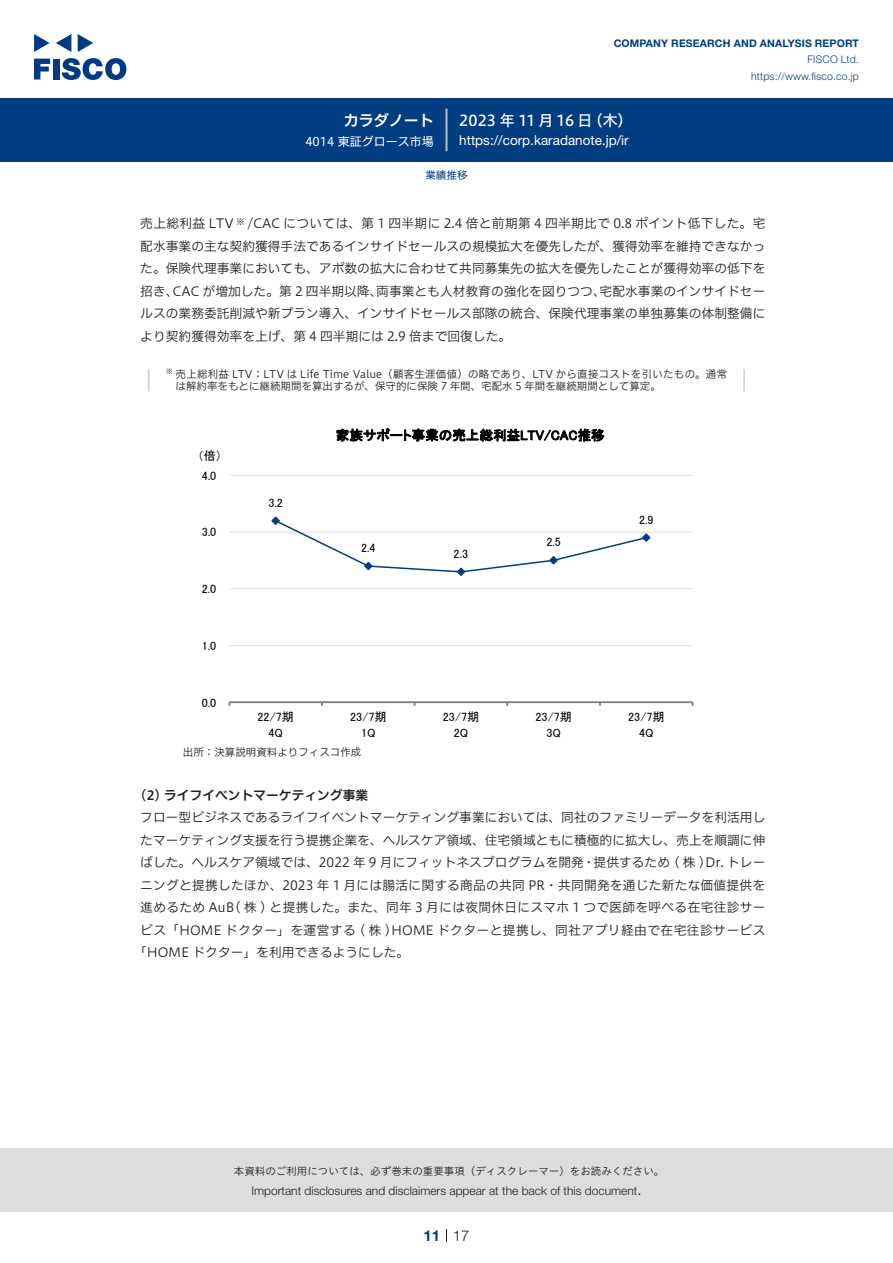
<style>
.page{position:relative;width:893px;height:1263px;background:#fff}
.page>*{position:absolute;margin:0;border:0;box-sizing:border-box;transform-origin:0 0}
.t1{font:15px "Hiragino UD Sans F Std N W5";letter-spacing:.005em;color:#fff}
.t2{font:15px "Hiragino UD Sans F Std N W6";color:#fff}
.t3{font:300 15px "Helvetica Neue LT Std";color:#231f20}
.t4{font:700 15px "Helvetica Neue LT Std";color:#003d81}
.t5{font:13.5px "Helvetica Neue LT Std";color:#fff}
.t6{font:13.5px "MS P Gothic";letter-spacing:.005em;color:#000}
.t7{font:12.75px/22.5px "Hiragino UD Sans F Std N W3";color:#231f20}
.t8{font:12.75px "Hiragino UD Sans F Std N W3";letter-spacing:.025em;color:#231f20}
.t9{font:12.75px "Hiragino UD Sans F Std N W3";letter-spacing:.02em;color:#231f20}
.t10{font:12.75px "Hiragino UD Sans F Std N W3";letter-spacing:.035em;color:#231f20}
.t11{font:12.75px "Hiragino UD Sans F Std N W6";color:#231f20}
.t12{font:12.15px "MS P Gothic";color:#000}
.t13{font:300 12px "Helvetica Neue LT Std";color:#231f20}
.t14{font:12px/15.6px "MS P Gothic";letter-spacing:.005em;color:#000;text-align:center}
.t15{font:12px "Hiragino UD Sans F Std N W4";color:#fff}
.t16{font:10.5px "Hiragino UD Sans F Std N W3";color:#231f20}
.t17{font:10.5px "Hiragino UD Sans F Std N W3";letter-spacing:.025em;color:#231f20}
.t18{font:10.5px "Hiragino UD Sans Std W3";color:#231f20}
.t19{font:700 10.5px "Helvetica Neue LT Std";letter-spacing:.015em;color:#003d81}
.t20{font:300 10.5px/16.5px "Helvetica Neue LT Std";letter-spacing:.015em;color:#003d81;text-align:right}
.t21{font:10.5px "Hiragino UD Sans F Std N W4";color:#003d81}
.t22{font:8.85px "Hiragino UD Sans F Std N W3";color:#231f20}
.t23{font:7.35px "Hiragino UD Sans F Std N W3";color:#231f20}
</style>
<div class="page">
<div style="left:0;top:1148px;width:893px;height:64px;background:#ddd"></div>
<svg style="left:34px;top:59px;width:16px;height:20px"></svg>
<div style="left:53px;top:59px;width:6px;height:20px;background:#003a83"></div>
<svg style="left:62px;top:58px;width:64px;height:22px"></svg>
<svg style="left:34px;top:34px;width:16px;height:18px"></svg>
<svg style="left:78px;top:34px;width:15px;height:18px"></svg>
<svg style="left:56px;top:34px;width:15px;height:18px"></svg>
<div style="left:0;top:98px;width:893px;height:64px;background:#003d81"></div>
<hr style="left:445px;top:109px;width:3px;height:42px;background:#b5b5b6">
<svg style="left:446px;top:1229px;width:1px;height:13px"></svg>
<hr style="left:148px;top:369px;width:2px;height:22px;background:#d3d3d3">
<hr style="left:743px;top:369px;width:2px;height:22px;background:#d3d3d3">
<hr style="left:229px;top:645px;width:463px;height:1px;background:#ddd">
<hr style="left:229px;top:588px;width:463px;height:1px;background:#ddd">
<hr style="left:229px;top:532px;width:463px;height:1px;background:#ddd">
<hr style="left:229px;top:475px;width:463px;height:1px;background:#ddd">
<hr style="left:229px;top:701px;width:463px;height:2px;background:#808080">
<svg style="left:271px;top:516px;width:380px;height:60px"></svg>
<p class="t2" style="left:344px;top:109px;width:92px">カラダノート</p>
<p class="t15" style="left:305px;top:132px;width:130px">4014 東証グロース市場</p>
<p class="t19" style="left:614px;top:37px;width:247px">COMPANY RESEARCH AND ANALYSIS REPORT</p>
<p class="t20" style="left:751px;top:51px;width:109px">FISCO Ltd. https://www.fisco.co j p.</p>
<p class="t1" style="left:588px;top:109px;width:46px">（木(</p>
<p class="t1" style="left:459px;top:109px;width:135px">2023 年 11 月 16 日</p>
<p class="t5" style="left:459px;top:132px;width:171px">https://corp.karadanote j p. i r/</p>
<p class="t21" style="left:425px;top:167px;width:43px">業績推移</p>
<p class="t8" style="left:247px;top:214px;width:519px">/CAC については、第 1 四半期に 2.4 倍と前期第 4 四半期比で 0.8 ポイント低下した。宅</p>
<p class="t8" style="left:140px;top:214px;width:95px">売上総利益 LTV</p>
<p class="t7" style="left:140px;top:234px;width:627px">配水事業の主な契約獲得手法であるインサイドセールスの規模拡大を優先したが、獲得効率を維持できなかっ</p>
<p class="t7" style="left:140px;top:256px;width:627px">た。保険代理事業においても、アポ数の拡大に合わせて共同募集先の拡大を優先したことが獲得効率の低下を</p>
<p class="t7" style="left:600px;top:279px;width:167px">宅配水事業のインサイドセー</p>
<p class="t22" style="left:236px;top:215px;width:10px">※</p>
<p class="t7" style="left:172px;top:279px;width:212px">CAC が増加した。第 2 四半期以降、</p>
<p class="t7" style="left:376px;top:279px;width:231px">両事業とも人材教育の強化を図りつつ、</p>
<p class="t7" style="left:140px;top:279px;width:627px">招き、<br>ルスの業務委託削減や新プラン導入、インサイドセールス部隊の統合、保険代理事業の単独募集の体制整備により契約獲得効率を上げ、第 4 四半期には 2.9 倍まで回復した。</p>
<p class="t17" style="left:176px;top:366px;width:553px">売上総利益 LTV：LTV は Life Time Value（顧客生涯価値）の略であり、LTV から直接コストを引いたもの。通常</p>
<p class="t23" style="left:166px;top:366px;width:9px">※</p>
<p class="t16" style="left:176px;top:378px;width:487px">は解約率をもとに継続期間を算出するが、保守的に保険 7 年間、宅配水 5 年間を継続期間として算定。</p>
<p class="t14" style="left:198px;top:448px;width:26px">倍（ (</p>
<p class="t14" style="left:202px;top:467px;width:16px">4.0</p>
<p class="t14" style="left:202px;top:524px;width:16px">3.0</p>
<p class="t12" style="left:202px;top:583px;width:16px">2.0</p>
<p class="t14" style="left:202px;top:638px;width:16px">1.0</p>
<p class="t14" style="left:202px;top:694px;width:16px">0.0</p>
<p class="t12" style="left:268px;top:496px;width:16px">3.2</p>
<p class="t6" style="left:336px;top:428px;width:270px">家族サポート事業の売上総利益LTV/CAC推移</p>
<p class="t14" style="left:361px;top:540px;width:16px">2.4</p>
<p class="t14" style="left:454px;top:546px;width:16px">2.3</p>
<p class="t12" style="left:546px;top:536px;width:16px">2.5</p>
<p class="t14" style="left:639px;top:512px;width:16px">2.9</p>
<p class="t14" style="left:257px;top:709px;width:38px">22/7期<br>Q4</p>
<p class="t14" style="left:350px;top:709px;width:38px">23/7期<br>Q1</p>
<p class="t14" style="left:443px;top:709px;width:38px">23/7期<br>Q2</p>
<p class="t14" style="left:535px;top:709px;width:38px">23/7期<br>Q3</p>
<p class="t14" style="left:628px;top:709px;width:38px">23/7期<br>Q4</p>
<p class="t16" style="left:183px;top:744px;width:180px">出所：決算説明資料よりフィスコ作成</p>
<p class="t11" style="left:140px;top:785px;width:229px">2( ) ライフイベントマーケティング事業</p>
<p class="t7" style="left:140px;top:805px;width:627px">フロー型ビジネスであるライフイベントマーケティング事業においては、同社のファミリーデータを利活用し</p>
<p class="t7" style="left:140px;top:828px;width:627px">たマーケティング支援を行う提携企業を、ヘルスケア領域、住宅領域ともに積極的に拡大し、売上を順調に伸</p>
<p class="t7" style="left:140px;top:850px;width:627px">ばした。ヘルスケア領域では、2022 年 9 月にフィットネスプログラムを開発・提供するため ( 株 )Dr. トレー</p>
<p class="t7" style="left:140px;top:873px;width:626px">ニングと提携したほか、2023 年 1 月には腸活に関する商品の共同 PR・共同開発を通じた新たな価値提供を</p>
<p class="t9" style="left:140px;top:897px;width:627px">進めるため AuB( 株 ) と提携した。また、同年 3 月には夜間休日にスマホ 1 つで医師を呼べる在宅往診サー</p>
<p class="t10" style="left:140px;top:920px;width:627px">ビス「HOME ドクター」を運営する ( 株 )HOME ドクターと提携し、同社アプリ経由で在宅往診サービス</p>
<p class="t7" style="left:134px;top:940px;width:277px">「HOME ドクター」を利用できるようにした。</p>
<p class="t18" style="left:234px;top:1163px;width:432px">本資料のご利用については、必ず巻末の重要事項（ディスクレーマー）をお読みください。</p>
<p class="t3" style="left:637px;top:1180px;width:6px">.</p>
<p class="t13" style="left:251px;top:1183px;width:387px">Important disclosures and disclaimers appear at the back of this document</p>
<p class="t4" style="left:423px;top:1226px;width:18px">11</p>
<p class="t3" style="left:453px;top:1226px;width:18px">17</p>
</div>
